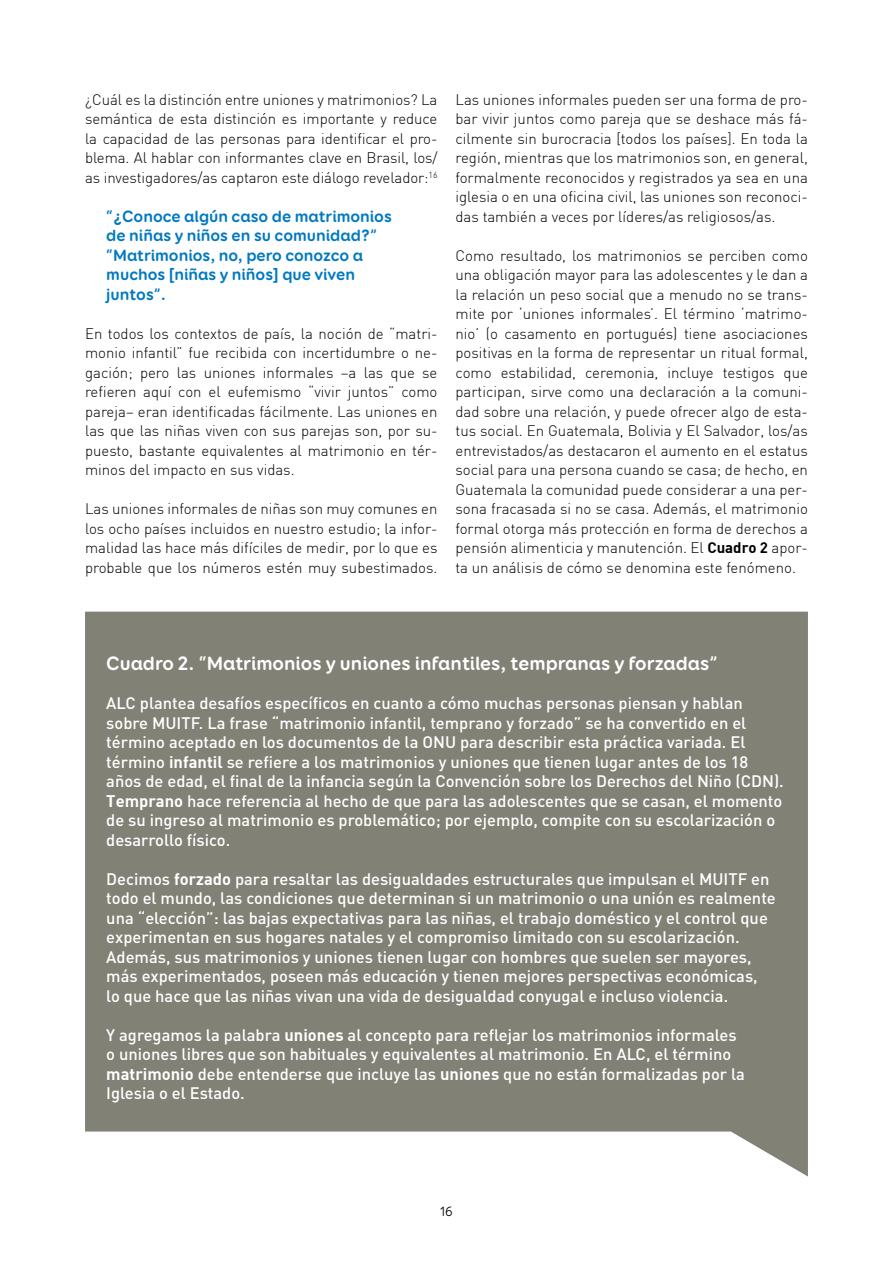
<style>
.page{position:relative;width:893px;height:1263px;background:#fff}
.page>*{position:absolute;margin:0;border:0;box-sizing:border-box;transform-origin:0 0}
.t1{font:700 19.5px "Booster Next FYW01";color:#fff}
.t2{font:500 16.5px/19.5px "DIN";color:#fff}
.t3{font:700 16.5px/19.5px "Booster Next FYW01";color:#0079c1}
.t4{font:300 15px/19.5px "DIN";color:#000;text-align:justify}
.t5{font:13.5px "Booster Next FYW01";color:#000}
.s1{font-family:"DIN Bold";font-weight:400}
</style>
<div class="page">
<svg style="left:85px;top:612px;width:723px;height:564px;fill:#818176"></svg>
<p class="t4" style="left:85px;top:89px;width:354px">¿Cuál es la distinción entre uniones y matrimonios? La semántica de esta distinción es importante y reduce la capacidad de las personas para identificar el pro&shy;blema. Al hablar con informantes clave en Brasil, los/ as investigadores/as captaron este diálogo revelador:<sup>16</sup></p>
<p class="t3" style="left:106px;top:206px;width:287px">“¿Conoce algún caso de matrimonios de niñas y niños en su comunidad?” “Matrimonios, no, pero conozco a muchos [niñas y niños] que viven juntos”.</p>
<p class="t4" style="left:85px;top:323px;width:354px">En todos los contextos de país, la noción de “matri&shy;monio infantil” fue recibida con incertidumbre o ne&shy;gación; pero las uniones informales –a las que se refieren aquí con el eufemismo “vivir juntos” como pareja– eran identificadas fácilmente. Las uniones en las que las niñas viven con sus parejas son, por su&shy;puesto, bastante equivalentes al matrimonio en tér&shy;minos del impacto en sus vidas.</p>
<p class="t4" style="left:85px;top:499px;width:354px">Las uniones informales de niñas son muy comunes en los ocho países incluidos en nuestro estudio; la infor&shy;malidad las hace más difíciles de medir, por lo que es probable que los números estén muy subestimados.</p>
<p class="t4" style="left:455px;top:89px;width:354px">Las uniones informales pueden ser una forma de pro&shy;bar vivir juntos como pareja que se deshace más fá&shy;cilmente sin burocracia [todos los países]. En toda la región, mientras que los matrimonios son, en general, formalmente reconocidos y registrados ya sea en una iglesia o en una oficina civil, las uniones son reconoci&shy;das también a veces por líderes/as religiosos/as.</p>
<p class="t4" style="left:455px;top:245px;width:354px">Como resultado, los matrimonios se perciben como una obligación mayor para las adolescentes y le dan a la relación un peso social que a menudo no se trans&shy;mite por ‘uniones informales’. El término ‘matrimo&shy;nio’ (o casamento en portugués) tiene asociaciones positivas en la forma de representar un ritual formal, como estabilidad, ceremonia, incluye testigos que participan, sirve como una declaración a la comuni&shy;dad sobre una relación, y puede ofrecer algo de esta&shy;tus social. En Guatemala, Bolivia y El Salvador, los/as entrevistados/as destacaron el aumento en el estatus social para una persona cuando se casa; de hecho, en Guatemala la comunidad puede considerar a una per&shy;sona fracasada si no se casa. Además, el matrimonio formal otorga más protección en forma de derechos a pensión alimenticia y manutención. El <span class="s1">Cuadro 2</span> apor&shy;ta un análisis de cómo se denomina este fenómeno.</p>
<h1 class="t1" style="left:106px;top:651px;width:613px">Cuadro 2. “Matrimonios y uniones infantiles, tempranas y forzadas”</h1>
<p class="t2" style="left:106px;top:693px;width:679px">ALC plantea desafíos específicos en cuanto a cómo muchas personas piensan y hablan sobre MUITF. La frase “matrimonio infantil, temprano y forzado” se ha convertido en el término aceptado en los documentos de la ONU para describir esta práctica variada. El término <span class="s1">infantil</span> se refiere a los matrimonios y uniones que tienen lugar antes de los 18 años de edad, el final de la infancia según la Convención sobre los Derechos del Niño (CDN).<br><span class="s1">Temprano</span> hace referencia al hecho de que para las adolescentes que se casan, el momento de su ingreso al matrimonio es problemático; por ejemplo, compite con su escolarización o desarrollo físico.</p>
<p class="t2" style="left:106px;top:868px;width:671px">Decimos <span class="s1">forzado</span> para resaltar las desigualdades estructurales que impulsan el MUITF en todo el mundo, las condiciones que determinan si un matrimonio o una unión es realmente una “elección”: las bajas expectativas para las niñas, el trabajo doméstico y el control que experimentan en sus hogares natales y el compromiso limitado con su escolarización.<br>Además, sus matrimonios y uniones tienen lugar con hombres que suelen ser mayores, más experimentados, poseen más educación y tienen mejores perspectivas económicas,<br>lo que hace que las niñas vivan una vida de desigualdad conyugal e incluso violencia.</p>
<p class="t2" style="left:106px;top:1024px;width:640px">Y agregamos la palabra <span class="s1">uniones</span> al concepto para reflejar los matrimonios informales o uniones libres que son habituales y equivalentes al matrimonio. En ALC, el término <span class="s1">matrimonio</span> debe entenderse que incluye las <span class="s1">uniones</span> que no están formalizadas por la Iglesia o el Estado.</p>
<p class="t5" style="left:440px;top:1203px;width:14px">16</p>
</div>
